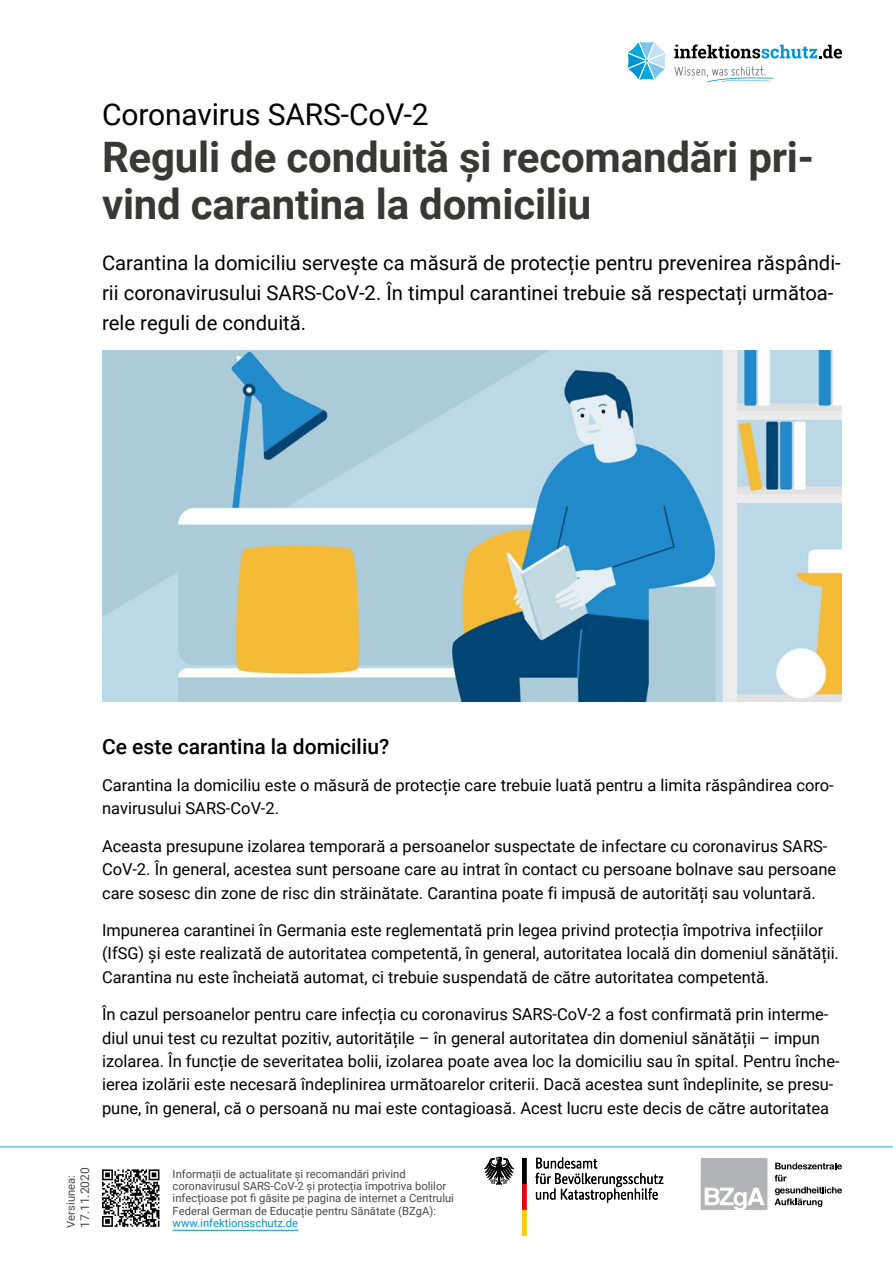
<style>
.page{position:relative;width:893px;height:1263px;background:#fff}
.page>*{position:absolute;margin:0;border:0;box-sizing:border-box;transform-origin:0 0}
.p-Titel{font:700 42px/46.8px "Roboto";letter-spacing:-.005em;color:#383937}
.p-untertitel{font:30px "Roboto";letter-spacing:-.005em;color:#000}
.t1{font:500 21px "Roboto";color:#000}
.p-einleitung{font:20.25px/30px "Roboto";color:#000}
.t2{font:16.5px/23.4px "Roboto";color:#000}
.t3{font:12px "Roboto";color:#474847}
.t4{font:11.25px/12.3px "Roboto";color:#474847}
.t5{font:11.25px "Roboto";color:#0093d5}
</style>
<div class="page">
<hr style="left:173px;top:1230px;width:125px;height:1px;background:#0093d5">
<svg style="left:775px;top:1163px;width:67px;height:6px"></svg>
<svg style="left:775px;top:1175px;width:12px;height:6px"></svg>
<svg style="left:774px;top:1187px;width:68px;height:20px"></svg>
<div style="left:701px;top:1158px;width:66px;height:52px;background:#b1b4b4"></div>
<svg style="left:705px;top:1188px;width:60px;height:22px"></svg>
<svg style="left:535px;top:1157px;width:128px;height:45px"></svg>
<svg style="left:484px;top:1157px;width:30px;height:28px"></svg>
<svg style="left:522px;top:1158px;width:5px;height:78px"></svg>
<hr style="left:0;top:1146px;width:893px;height:1px;background:#6fc2eb">
<svg style="left:674px;top:44px;width:168px;height:14px"></svg>
<svg style="left:674px;top:66px;width:99px;height:16px"></svg>
<svg style="left:628px;top:42px;width:38px;height:38px"></svg>
<svg style="left:102px;top:1169px;width:57px;height:58px"></svg>
<img style="left:102px;top:351px;width:740px;height:351px">
<p class="p-untertitel" style="left:102px;top:93px;width:328px">Coronavirus SARS-CoV-2</p>
<p class="p-Titel" style="left:102px;top:132px;width:714px">Reguli de conduită și recomandări pri&shy;vind carantina la domiciliu</p>
<p class="p-einleitung" style="left:102px;top:247px;width:740px">Carantina la domiciliu servește ca măsură de protecție pentru prevenirea răspândi&shy;rii coronavirusului SARS-CoV-2. În timpul carantinei trebuie să respectați următoa&shy;rele reguli de conduită.</p>
<h1 class="t1" style="left:102px;top:731px;width:289px">Ce este carantina la domiciliu?</h1>
<p class="t2" style="left:102px;top:773px;width:733px">Carantina la domiciliu este o măsură de protecție care trebuie luată pentru a limita răspândirea coro&shy;navirusului SARS-CoV-2.</p>
<p class="t2" style="left:102px;top:833px;width:736px">Aceasta presupune izolarea temporară a persoanelor suspectate de infectare cu coronavirus SARS-<br>CoV-2. În general, acestea sunt persoane care au intrat în contact cu persoane bolnave sau persoane care sosesc din zone de risc din străinătate. Carantina poate fi impusă de autorități sau voluntară.</p>
<p class="t2" style="left:102px;top:918px;width:738px">Impunerea carantinei în Germania este reglementată prin legea privind protecția împotriva infecțiilor (IfSG) și este realizată de autoritatea competentă, în general, autoritatea locală din domeniul sănătății.<br>Carantina nu este încheiată automat, ci trebuie suspendată de către autoritatea competentă.</p>
<p class="t2" style="left:102px;top:1002px;width:739px">În cazul persoanelor pentru care infecția cu coronavirus SARS-CoV-2 a fost confirmată prin interme&shy;diul unui test cu rezultat pozitiv, autoritățile – în general autoritatea din domeniul sănătății – impun izolarea. În funcție de severitatea bolii, izolarea poate avea loc la domiciliu sau în spital. Pentru înche&shy;ierea izolării este necesară îndeplinirea următoarelor criterii. Dacă acestea sunt îndeplinite, se presu&shy;pune, în general, că o persoană nu mai este contagioasă. Acest lucru este decis de către autoritatea</p>
<p class="t4" style="left:64px;top:1228px;width:54px;rotate:-90deg">Versiunea:</p>
<p class="t3" style="left:77px;top:1228px;width:62px;rotate:-90deg">17.11.2020</p>
<p class="t4" style="left:173px;top:1167px;width:283px">Informații de actualitate și recomandări privind coronavirusul SARS-CoV-2 și protecția împotriva bolilor infecțioase pot fi găsite pe pagina de internet a Centrului Federal German de Educație pentru Sănătate (BZgA):</p>
<p class="t5" style="left:173px;top:1215px;width:127px">www.infektionsschutz.de</p>
</div>
